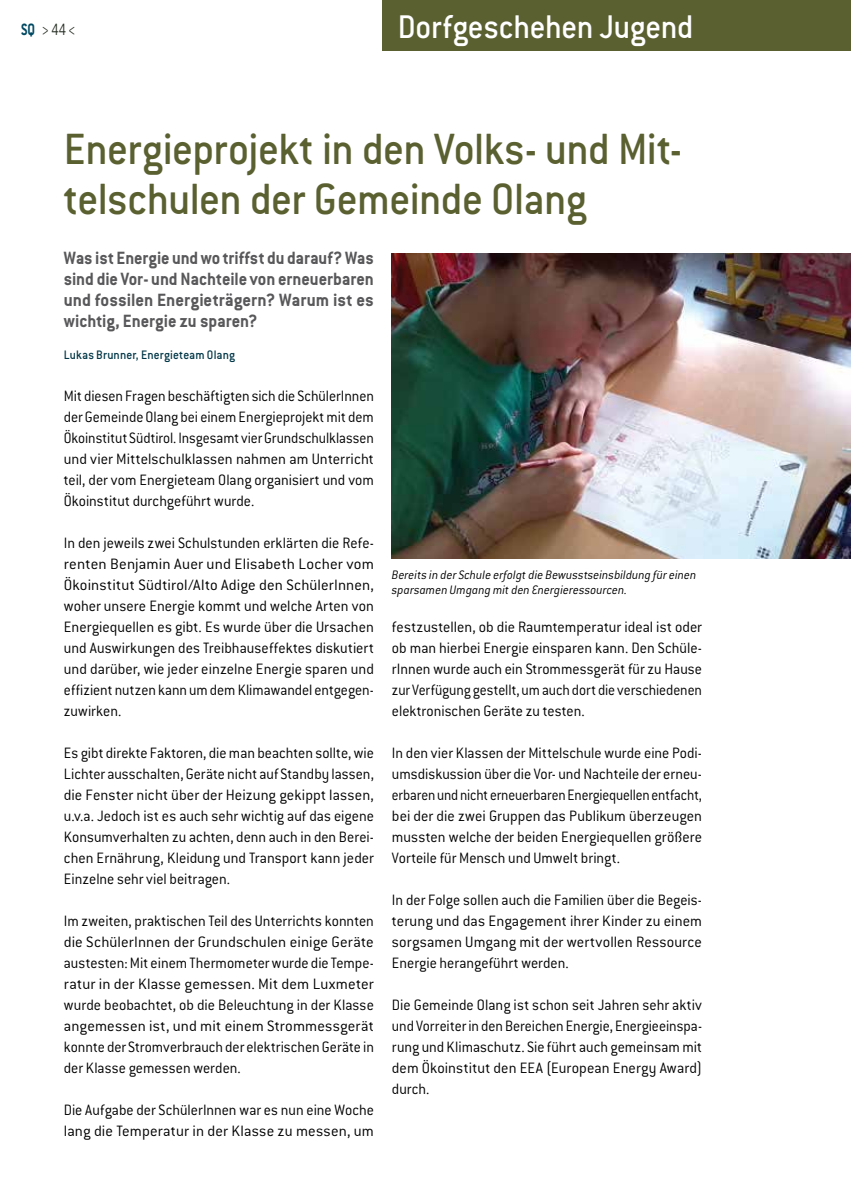
<style>
.page{position:relative;width:851px;height:1191px;background:#fff}
.page>*{position:absolute;margin:0;border:0;box-sizing:border-box;transform-origin:0 0}
.t1{font:500 48px/49.5px "Conduit ITC";letter-spacing:-.015em;color:#5b6031;scale:.95 1}
.t2{font:500 36px "Conduit ITC";letter-spacing:-.005em;color:#fff;scale:.95 1}
.t3{font:700 19.5px/21px "Conduit ITC";letter-spacing:-.005em;color:#58585a;text-align:justify;scale:.94 1}
.t4{font:300 18px "Conduit ITC";color:#262f23;scale:.8 1}
.t5{font:300 16.5px/21px "Conduit ITC";color:#000;text-align:justify;scale:.95 1}
.t6{font:300 16.5px/21px "Conduit ITC";color:#000;text-align:justify;scale:.96 1}
.t7{font:300 16.5px/21px "Conduit ITC";color:#000;text-align:justify;scale:.94 1}
.t8{font:italic 300 13.5px/15px "Conduit ITC";letter-spacing:.005em;color:#000;scale:.95 1}
.t9{font:500 13.5px "Conduit ITC";letter-spacing:.005em;color:#003647;scale:.95 1}
.s1{font-weight:700;color:#004962}
</style>
<div class="page">
<div style="left:382px;top:0;width:468px;height:51px;background:#5b6031"></div>
<img style="left:392px;top:254px;width:458px;height:304px">
<p class="t4" style="left:21px;top:20px;width:70px"><span class="s1">SQ</span> &gt; 44 &lt;</p>
<h2 class="t2" style="left:397px;top:7px;width:313px">Dorfgeschehen Jugend</h2>
<h1 class="t1" style="left:64px;top:124px;width:652px">Energieprojekt in den Volks- und Mit&shy;telschulen der Gemeinde Olang</h1>
<p class="t3" style="left:64px;top:247px;width:331px">Was ist Energie und wo triffst du darauf? Was sind die Vor- und Nachteile von erneuerbaren und fossilen Energieträgern? Warum ist es wichtig, Energie zu sparen?</p>
<p class="t9" style="left:64px;top:347px;width:182px">Lukas Brunner, Energieteam Olang</p>
<p class="t7" style="left:64px;top:385px;width:331px">Mit diesen Fragen beschäftigten sich die SchülerInnen der Gemeinde Olang bei einem Energieprojekt mit dem Ökoinstitut Südtirol. Insgesamt vier Grundschulklassen und vier Mittelschulklassen nahmen am Unterricht teil, der vom Energieteam Olang organisiert und vom Ökoinstitut durchgeführt wurde.</p>
<p class="t6" style="left:64px;top:532px;width:324px">In den jeweils zwei Schulstunden erklärten die Refe&shy;renten Benjamin Auer und Elisabeth Locher vom Ökoinstitut Südtirol/Alto Adige den SchülerInnen, woher unsere Energie kommt und welche Arten von Energiequellen es gibt. Es wurde über die Ursachen und Auswirkungen des Treibhauseffektes diskutiert und darüber, wie jeder einzelne Energie sparen und effizient nutzen kann um dem Klimawandel entgegen&shy;zuwirken.</p>
<p class="t5" style="left:64px;top:742px;width:328px">Es gibt direkte Faktoren, die man beachten sollte, wie Lichter ausschalten, Geräte nicht auf Standby lassen, die Fenster nicht über der Heizung gekippt lassen, u.v.a. Jedoch ist es auch sehr wichtig auf das eigene Konsumverhalten zu achten, denn auch in den Berei&shy;chen Ernährung, Kleidung und Transport kann jeder Einzelne sehr viel beitragen.</p>
<p class="t5" style="left:64px;top:910px;width:328px">Im zweiten, praktischen Teil des Unterrichts konnten die SchülerInnen der Grundschulen einige Geräte austesten: Mit einem Thermometer wurde die Tempe&shy;ratur in der Klasse gemessen. Mit dem Luxmeter wurde beobachtet, ob die Beleuchtung in der Klasse angemessen ist, und mit einem Strommessgerät konnte der Stromverbrauch der elektrischen Geräte in der Klasse gemessen werden.</p>
<p class="t5" style="left:64px;top:1099px;width:328px">Die Aufgabe der SchülerInnen war es nun eine Woche lang die Temperatur in der Klasse zu messen, um</p>
<p class="t8" style="left:392px;top:567px;width:322px">Bereits in der Schule erfolgt die Bewusstseinsbildung für einen sparsamen Umgang mit den Energieressourcen.</p>
<p class="t6" style="left:392px;top:616px;width:324px">festzustellen, ob die Raumtemperatur ideal ist oder ob man hierbei Energie einsparen kann. Den Schüle&shy;rInnen wurde auch ein Strommessgerät für zu Hause zur Verfügung gestellt, um auch dort die verschiedenen elektronischen Geräte zu testen.</p>
<p class="t5" style="left:392px;top:742px;width:328px">In den vier Klassen der Mittelschule wurde eine Podi&shy;umsdiskussion über die Vor- und Nachteile der erneu&shy;erbaren und nicht erneuerbaren Energiequellen entfacht, bei der die zwei Gruppen das Publikum überzeugen mussten welche der beiden Energiequellen größere Vorteile für Mensch und Umwelt bringt.</p>
<p class="t5" style="left:392px;top:889px;width:328px">In der Folge sollen auch die Familien über die Begeis&shy;terung und das Engagement ihrer Kinder zu einem sorgsamen Umgang mit der wertvollen Ressource Energie herangeführt werden.</p>
<p class="t6" style="left:392px;top:994px;width:324px">Die Gemeinde Olang ist schon seit Jahren sehr aktiv und Vorreiter in den Bereichen Energie, Energieeinspa&shy;rung und Klimaschutz. Sie führt auch gemeinsam mit dem Ökoinstitut den EEA (European Energy Award) durch.</p>
</div>
